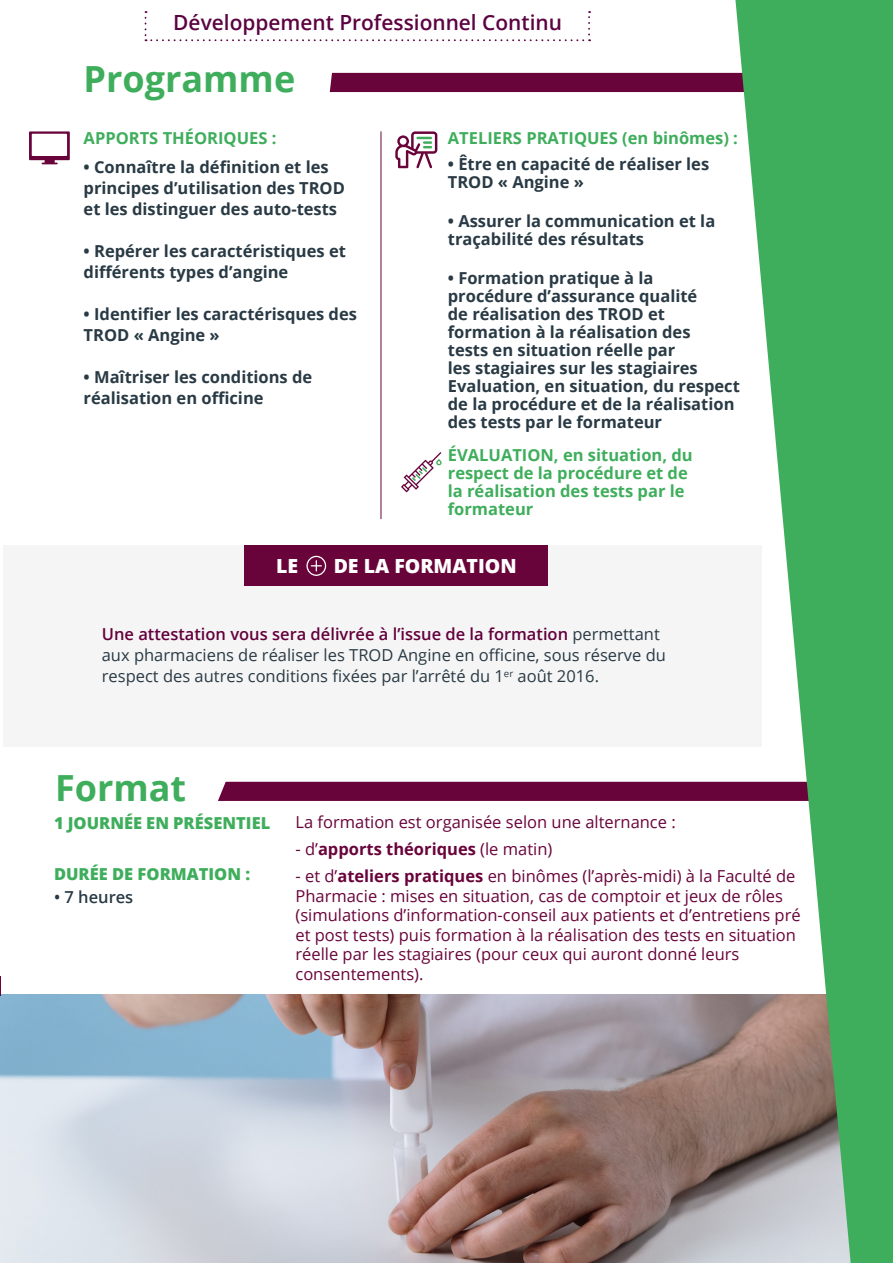
<style>
.page{position:relative;width:893px;height:1263px;background:#fff}
.page>*{position:absolute;margin:0;border:0;box-sizing:border-box;transform-origin:0 0}
.t1{font:700 36px "Open Sans";color:#3fae5c}
.Titre{font:600 20.85px "Open Sans";color:#5c0341}
.Titre-2{font:800 19.5px "Open Sans";color:#fff}
.Titre-3{font:700 16.5px/18px "Open Sans";color:#293a45}
.Titre-4{font:16.5px/19.5px "Open Sans";color:#69043b}
.Titre-5{font:16.5px/21px "Open Sans";color:#293a45}
.Titre-6{font:700 16.5px/18px "Open Sans";color:#3fae5c}
.Titre-7{font:800 16.5px "Open Sans";color:#3fae5c}
.Titre-8{font:700 16.5px "Open Sans";color:#69043b}
.Titre-9{font:600 16.5px "Open Sans";color:#293a45}
.s1{font-weight:600;color:#63003c}
.s2{font-weight:400}
.s3{font-weight:700}
</style>
<div class="page">
<div style="left:330px;top:73px;width:405px;height:19px;background:#69043b"></div>
<div style="left:218px;top:782px;width:517px;height:19px;background:#69043b"></div>
<img style="left:0;top:995px;width:735px;height:268px">
<svg style="left:0;top:976px;width:1px;height:20px"></svg>
<svg style="left:735px;top:0;width:149px;height:1263px;fill:#3fae5c"></svg>
<div style="left:884px;top:0;width:9px;height:1263px;background:#3fae5c"></div>
<svg style="left:145px;top:11px;width:445px;height:30px"></svg>
<div style="left:3px;top:546px;width:759px;height:201px;background:#f5f5f5"></div>
<div style="left:245px;top:546px;width:303px;height:40px;background:#69043b"></div>
<svg style="left:395px;top:131px;width:42px;height:37px"></svg>
<svg style="left:29px;top:131px;width:41px;height:33px"></svg>
<hr style="left:381px;top:131px;width:1px;height:388px;background:#69043b">
<svg style="left:401px;top:452px;width:41px;height:40px"></svg>
<svg style="left:306px;top:556px;width:20px;height:20px"></svg>
<p class="Titre" style="left:173px;top:8px;width:390px">Développement Professionnel Continu</p>
<p class="t1" style="left:84px;top:54px;width:213px">Programme</p>
<p class="Titre-6" style="left:84px;top:129px;width:194px">APPORTS THÉORIQUES :</p>
<p class="Titre-3" style="left:84px;top:156px;width:263px;line-height:21px">• Connaître la définition et les principes d’utilisation des TROD et les distinguer des auto-tests</p>
<p class="Titre-3" style="left:84px;top:240px;width:264px;line-height:21px">• Repérer les caractéristiques et différents types d’angine</p>
<p class="Titre-3" style="left:84px;top:303px;width:275px;line-height:21px">• Identifier les caractérisques des<br>TROD « Angine »</p>
<p class="Titre-3" style="left:84px;top:366px;width:230px;line-height:21px">• Maîtriser les conditions de réalisation en officine</p>
<p class="Titre-6" style="left:448px;top:129px;width:292px">ATELIERS PRATIQUES (en binômes) :</p>
<p class="Titre-3" style="left:448px;top:154px;width:263px">• Être en capacité de réaliser les<br>TROD « Angine »</p>
<p class="Titre-3" style="left:448px;top:211px;width:269px">• Assurer la communication et la traçabilité des résultats</p>
<p class="Titre-3" style="left:448px;top:269px;width:294px">• Formation pratique à la procédure d’assurance qualité<br>de réalisation des TROD et formation à la réalisation des<br>tests en situation réelle par<br>les stagiaires sur les stagiaires<br>Evaluation, en situation, du respect de la procédure et de la réalisation des tests par le formateur</p>
<p class="Titre-6" style="left:448px;top:446px;width:246px">ÉVALUATION, en situation, du respect de la procédure et de la réalisation des tests par le formateur</p>
<p class="Titre-2" style="left:276px;top:551px;width:24px">LE</p>
<p class="Titre-2" style="left:334px;top:551px;width:185px">DE LA FORMATION</p>
<p class="Titre-5" style="left:102px;top:623px;width:566px"><span class="s1">Une attestation vous sera délivrée à l’issue de la formation</span> permettant aux pharmaciens de réaliser les TROD Angine en officine, sous réserve du respect des autres conditions fixées par l’arrêté du 1<sup>er</sup> août 2016.</p>
<p class="t1" style="left:55px;top:762px;width:132px">Format</p>
<p class="Titre-7" style="left:54px;top:811px;width:218px">1 JOURNÉE EN PRÉSENTIEL</p>
<p class="Titre-7" style="left:54px;top:862px;width:198px">DURÉE DE FORMATION :</p>
<p class="Titre-9" style="left:54px;top:886px;width:81px">• 7 heures</p>
<p class="Titre-4" style="left:295px;top:812px;width:382px">La formation est organisée selon une alternance :</p>
<p class="Titre-8" style="left:295px;top:837px;width:258px"><span class="s2">- d’</span>apports théoriques <span class="s2">(le matin)</span></p>
<p class="Titre-4" style="left:295px;top:866px;width:507px">- et d’<span class="s3">ateliers pratiques</span> en binômes (l’après-midi) à la Faculté de Pharmacie : mises en situation, cas de comptoir et jeux de rôles (simulations d’information-conseil aux patients et d’entretiens pré et post tests) puis formation à la réalisation des tests en situation réelle par les stagiaires (pour ceux qui auront donné leurs consentements).</p>
</div>
